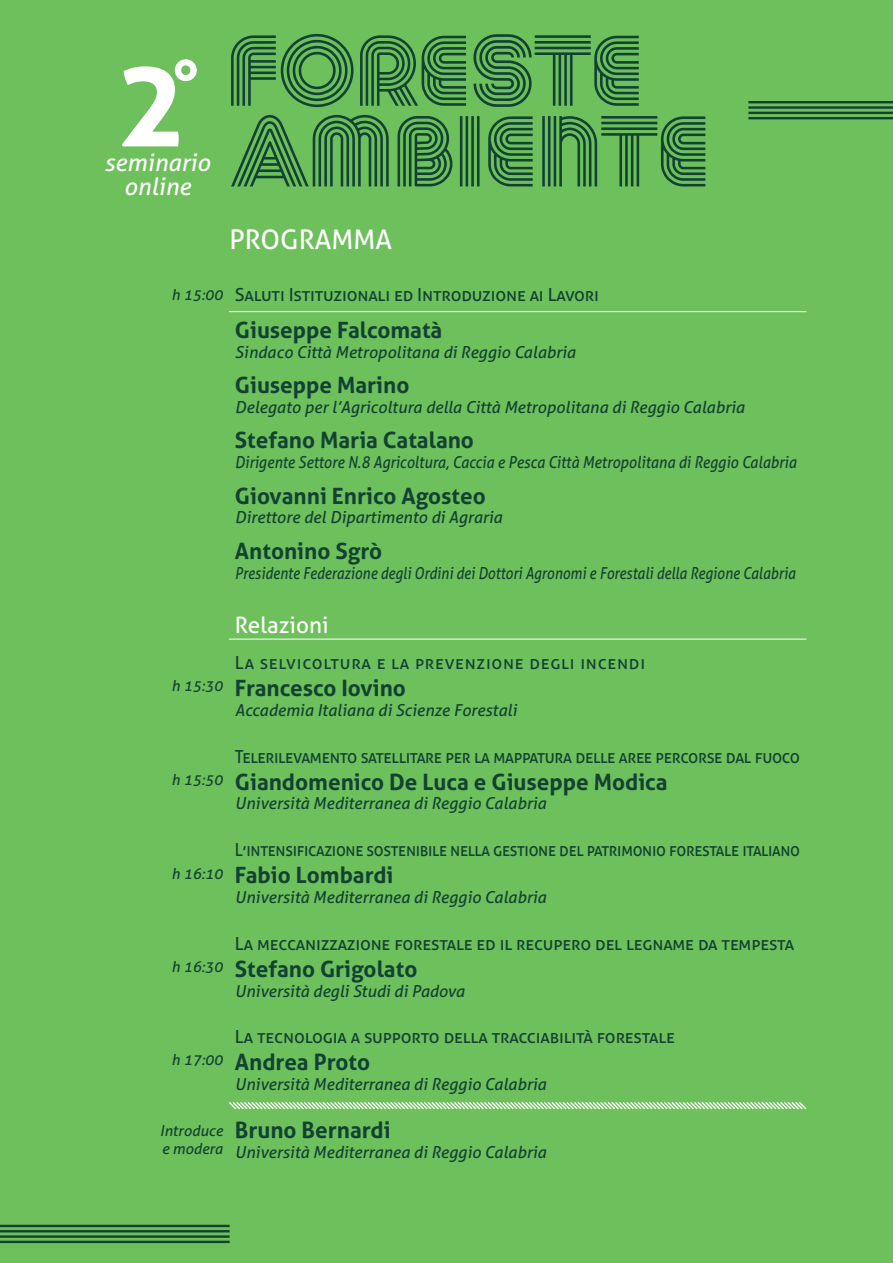
<style>
.page{position:relative;width:893px;height:1263px;background:#6ec05d}
.page>*{position:absolute;margin:0;border:0;box-sizing:border-box;transform-origin:0 0}
.t1{font:700 120.75px "Aller";color:#fff}
.t2{font:27px "Aller";color:#fff}
.t3{font:italic 24px/24px "Aller";color:#fff;text-align:center}
.t4{font:700 22.5px "Aller";color:#114232}
.t5{font:22.5px "Aller";color:#fff}
.t6{font:18px "Aller";letter-spacing:-.01em;color:#114232}
.t7{font:18px "Aller";letter-spacing:-.01em;color:#114232;scale:.91 1}
.t8{font:18px "Aller";letter-spacing:-.01em;color:#114232;scale:.94 1}
.t9{font:18px "Aller";letter-spacing:.04em;color:#114232}
.t10{font:italic 16.5px "Aller";color:#114232}
.t11{font:italic 16.5px "Aller";color:#114232;scale:.85 1}
.t12{font:italic 16.5px "Aller";color:#114232;scale:.89 1}
.t13{font:italic 15px/18px "Aller";color:#114232}
.s1{font-style:italic;font-size:15px}
</style>
<div class="page">
<hr style="left:229px;top:311px;width:577px;height:1px;background:#fff">
<hr style="left:229px;top:639px;width:577px;height:1px;background:#fff">
<svg style="left:229px;top:1102px;width:578px;height:8px"></svg>
<hr style="left:0;top:1225px;width:230px;height:2px;background:#114232">
<hr style="left:0;top:1230px;width:230px;height:2px;background:#114232">
<hr style="left:0;top:1235px;width:230px;height:3px;background:#114232">
<hr style="left:0;top:1241px;width:230px;height:2px;background:#114232">
<hr style="left:748px;top:101px;width:145px;height:2px;background:#114232">
<hr style="left:748px;top:106px;width:145px;height:3px;background:#114232">
<hr style="left:748px;top:112px;width:145px;height:2px;background:#114232">
<hr style="left:748px;top:117px;width:145px;height:2px;background:#114232">
<svg style="left:231px;top:34px;width:123px;height:73px"></svg>
<svg style="left:360px;top:35px;width:106px;height:71px"></svg>
<svg style="left:473px;top:34px;width:166px;height:73px"></svg>
<svg style="left:231px;top:115px;width:158px;height:71px"></svg>
<svg style="left:397px;top:116px;width:55px;height:70px"></svg>
<hr style="left:460px;top:116px;width:2px;height:70px;background:#114232">
<hr style="left:466px;top:116px;width:2px;height:70px;background:#114232">
<hr style="left:471px;top:116px;width:3px;height:70px;background:#114232">
<hr style="left:477px;top:116px;width:3px;height:70px;background:#114232">
<svg style="left:488px;top:116px;width:45px;height:70px"></svg>
<svg style="left:542px;top:116px;width:163px;height:70px"></svg>
<h1 class="t1" style="left:115px;top:29px;width:86px">2<sup>°</sup></h1>
<h3 class="t3" style="left:105px;top:150px;width:107px">seminario online</h3>
<h2 class="t2" style="left:230px;top:223px;width:164px">PROGRAMMA</h2>
<p class="t6" style="left:171px;top:284px;width:429px"><span class="s1">h 15:00</span> Saluti Istituzionali ed Introduzione ai Lavori</p>
<h3 class="t4" style="left:235px;top:316px;width:209px">Giuseppe Falcomatà</h3>
<p class="t10" style="left:235px;top:342px;width:342px">Sindaco Città Metropolitana di Reggio Calabria</p>
<h3 class="t4" style="left:235px;top:371px;width:176px">Giuseppe Marino</h3>
<p class="t10" style="left:235px;top:397px;width:511px">Delegato per l’Agricoltura della Città Metropolitana di Reggio Calabria</p>
<h3 class="t4" style="left:235px;top:426px;width:241px">Stefano Maria Catalano</h3>
<p class="t12" style="left:235px;top:452px;width:633px">Dirigente Settore N.8 Agricoltura, Caccia e Pesca Città Metropolitana di Reggio Calabria</p>
<h3 class="t4" style="left:235px;top:482px;width:253px">Giovanni Enrico Agosteo</h3>
<p class="t10" style="left:235px;top:507px;width:269px">Direttore del Dipartimento di Agraria</p>
<h3 class="t4" style="left:235px;top:537px;width:149px">Antonino Sgrò</h3>
<p class="t11" style="left:235px;top:563px;width:661px">Presidente Federazione degli Ordini dei Dottori Agronomi e Forestali della Regione Calabria</p>
<h3 class="t5" style="left:235px;top:611px;width:95px">Relazioni</h3>
<p class="t13" style="left:171px;top:677px;width:53px">h 15:30</p>
<p class="t9" style="left:235px;top:652px;width:412px">La selvicoltura e la prevenzione degli incendi</p>
<h3 class="t4" style="left:235px;top:674px;width:173px">Francesco Iovino</h3>
<p class="t10" style="left:235px;top:700px;width:283px">Accademia Italiana di Scienze Forestali</p>
<p class="t13" style="left:171px;top:770px;width:53px">h 15:50</p>
<p class="t13" style="left:171px;top:864px;width:53px">h 16:10</p>
<p class="t13" style="left:171px;top:958px;width:53px">h 16:30</p>
<p class="t13" style="left:171px;top:1050px;width:53px">h 17:00</p>
<p class="t8" style="left:235px;top:745px;width:603px">Telerilevamento satellitare per la mappatura delle aree percorse dal fuoco</p>
<h3 class="t4" style="left:235px;top:768px;width:434px">Giandomenico De Luca e Giuseppe Modica</h3>
<p class="t10" style="left:235px;top:793px;width:313px">Università Mediterranea di Reggio Calabria</p>
<p class="t7" style="left:235px;top:839px;width:623px">L’intensificazione sostenibile nella gestione del patrimonio forestale italiano</p>
<h3 class="t4" style="left:235px;top:861px;width:160px">Fabio Lombardi</h3>
<p class="t10" style="left:235px;top:887px;width:313px">Università Mediterranea di Reggio Calabria</p>
<p class="t6" style="left:235px;top:932px;width:561px">La meccanizzazione forestale ed il recupero del legname da tempesta</p>
<h3 class="t4" style="left:235px;top:955px;width:184px">Stefano Grigolato</h3>
<p class="t10" style="left:235px;top:981px;width:231px">Università degli Studi di Padova</p>
<p class="t6" style="left:235px;top:1025px;width:442px">La tecnologia a supporto della tracciabilità forestale</p>
<h3 class="t4" style="left:235px;top:1048px;width:137px">Andrea Proto</h3>
<p class="t10" style="left:235px;top:1073px;width:313px">Università Mediterranea di Reggio Calabria</p>
<p class="t13" style="left:160px;top:1122px;width:65px">Introduce e modera</p>
<h3 class="t4" style="left:235px;top:1116px;width:157px">Bruno Bernardi</h3>
<p class="t10" style="left:235px;top:1142px;width:313px">Università Mediterranea di Reggio Calabria</p>
</div>
